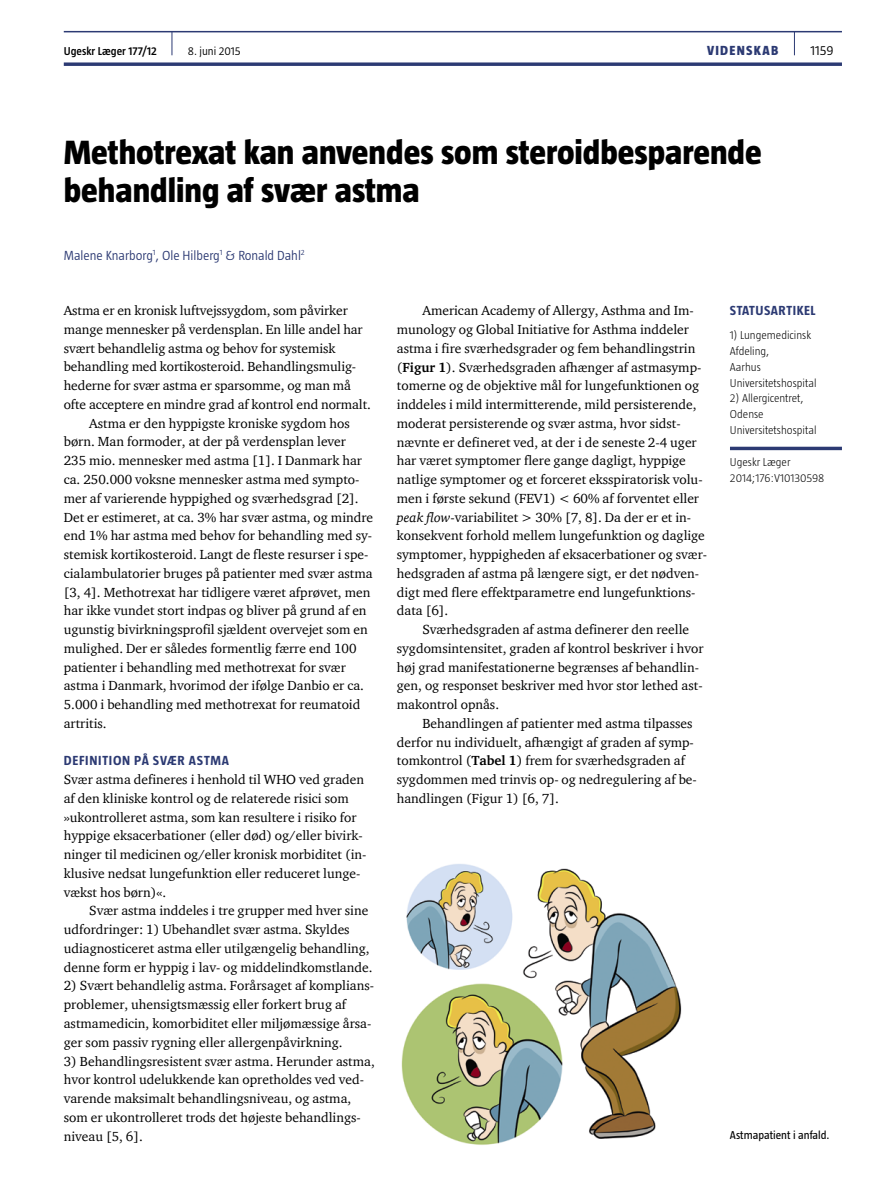
<style>
.page{position:relative;width:893px;height:1191px;background:#fff}
.page>*{position:absolute;margin:0;border:0;box-sizing:border-box;transform-origin:0 0}
.t1{font:800 34.5px/38.2px "Taz";color:#000}
.t2{font:13.5px/18.8px "ITC Charter Com";color:#000}
.t3{font:300 13.5px "Taz";color:#2c3a73}
.t4{font:700 13.5px "Taz";letter-spacing:.05em;color:#2c3a73}
.t5{font:800 13.5px "Taz";letter-spacing:.095em;color:#2c3a73}
.t6{font:300 13.5px "Taz";color:#000}
.t7{font:300 11.7px/15.8px "Taz";color:#000}
.t8{font:11.7px "Taz";color:#000}
.t9{font:600 11.7px "Taz";color:#000}
.t10{font:300 11.7px "Taz";color:#000}
.s1{font-weight:700}
.s2{font-style:italic}
</style>
<div class="page">
<hr style="left:64px;top:31px;width:778px;height:1px;background:#2c3a73">
<svg style="left:64px;top:62px;width:778px;height:4px;background:#485485"></svg>
<svg style="left:794px;top:32px;width:1px;height:23px"></svg>
<svg style="left:172px;top:32px;width:1px;height:23px"></svg>
<hr style="left:730px;top:447px;width:112px;height:3px;background:#2c3a73">
<img style="left:401px;top:864px;width:281px;height:281px">
<p class="t9" style="left:64px;top:45px;width:95px">Ugeskr Læger 177/12</p>
<p class="t10" style="left:188px;top:45px;width:54px">8. juni 2015</p>
<p class="t5" style="left:707px;top:43px;width:73px">VIDENSKAB</p>
<p class="t6" style="left:810px;top:43px;width:24px">1159</p>
<h1 class="t1" style="left:64px;top:133px;width:699px">Methotrexat kan anvendes som steroidbesparende behandling af svær astma</h1>
<p class="t3" style="left:64px;top:248px;width:243px">Malene Knarborg<sup>1</sup>, Ole Hilberg<sup>1</sup> &amp; Ronald Dahl<sup>2</sup></p>
<p class="t2" style="left:64px;top:301px;width:286px">Astma er en kronisk luftvejssygdom, som påvirker</p>
<p class="t2" style="left:64px;top:320px;width:300px">mange mennesker på verdensplan. En lille andel har</p>
<p class="t2" style="left:64px;top:338px;width:273px">svært behandlelig astma og behov for systemisk</p>
<p class="t2" style="left:64px;top:357px;width:294px">behandling med kortikosteroid. Behandlingsmulig-</p>
<p class="t2" style="left:64px;top:376px;width:289px">hederne for svær astma er sparsomme, og man må</p>
<p class="t2" style="left:64px;top:395px;width:309px">ofte acceptere en mindre grad af kontrol end normalt.</p>
<p class="t2" style="left:89px;top:413px;width:262px">Astma er den hyppigste kroniske sygdom hos</p>
<p class="t2" style="left:64px;top:432px;width:284px">børn. Man formoder, at der på verdensplan lever</p>
<p class="t2" style="left:64px;top:451px;width:300px">235 mio. mennesker med astma [1]. I Danmark har</p>
<p class="t2" style="left:64px;top:470px;width:297px">ca. 250.000 voksne mennesker astma med sympto-</p>
<p class="t2" style="left:64px;top:488px;width:296px">mer af varierende hyppighed og sværhedsgrad [2].</p>
<p class="t2" style="left:64px;top:507px;width:311px">Det er estimeret, at ca. 3% har svær astma, og mindre</p>
<p class="t2" style="left:64px;top:526px;width:310px">end 1% har astma med behov for behandling med sy-</p>
<p class="t2" style="left:64px;top:545px;width:306px">stemisk kortikosteroid. Langt de fleste resurser i spe-</p>
<p class="t2" style="left:64px;top:563px;width:310px">cialambulatorier bruges på patienter med svær astma</p>
<p class="t2" style="left:64px;top:582px;width:308px">[3, 4]. Methotrexat har tidligere været afprøvet, men</p>
<p class="t2" style="left:64px;top:601px;width:304px">har ikke vundet stort indpas og bliver på grund af en</p>
<p class="t2" style="left:64px;top:620px;width:305px">ugunstig bivirkningsprofil sjældent overvejet som en</p>
<p class="t2" style="left:64px;top:638px;width:294px">mulighed. Der er således formentlig færre end 100</p>
<p class="t2" style="left:64px;top:657px;width:284px">patienter i behandling med methotrexat for svær</p>
<p class="t2" style="left:64px;top:676px;width:302px">astma i Danmark, hvorimod der ifølge Danbio er ca.</p>
<p class="t2" style="left:64px;top:695px;width:298px">5.000 i behandling med methotrexat for reumatoid</p>
<p class="t2" style="left:64px;top:713px;width:44px">artritis.</p>
<p class="t4" style="left:64px;top:753px;width:167px">DEFINITION PÅ SVÆR ASTMA</p>
<p class="t2" style="left:64px;top:770px;width:304px">Svær astma defineres i henhold til WHO ved graden af den kliniske kontrol og de relaterede risici som »ukontrolleret astma, som kan resultere i risiko for hyppige eksacerbationer (eller død) og/eller bivirk&shy;ninger til medicinen og/eller kronisk morbiditet (in&shy;klusive nedsat lungefunktion eller reduceret lunge&shy;vækst hos børn)«.</p>
<p class="t2" style="left:64px;top:901px;width:310px;text-indent:26px">Svær astma inddeles i tre grupper med hver sine udfordringer: 1) Ubehandlet svær astma. Skyldes udiagnosticeret astma eller utilgængelig behandling, denne form er hyppig i lav- og middelindkomstlande.</p>
<p class="t2" style="left:64px;top:976px;width:312px">2) Svært behandlelig astma. Forårsaget af komplians&shy;problemer, uhensigtsmæssig eller forkert brug af astmamedicin, komorbiditet eller miljømæssige årsa&shy;ger som passiv rygning eller allergenpåvirkning.</p>
<p class="t2" style="left:64px;top:1051px;width:312px">3) Behandlingsresistent svær astma. Herunder astma, hvor kontrol udelukkende kan opretholdes ved ved&shy;varende maksimalt behandlingsniveau, og astma, som er ukontrolleret trods det højeste behandlings&shy;niveau [5, 6].</p>
<p class="t2" style="left:397px;top:301px;width:312px;text-indent:26px">American Academy of Allergy, Asthma and Im&shy;munology og Global Initiative for Asthma inddeler astma i fire sværhedsgrader og fem behandlingstrin (<span class="s1">Figur 1</span>). Sværhedsgraden afhænger af astmasymp&shy;tomerne og de objektive mål for lungefunktionen og inddeles i mild intermitterende, mild persisterende, moderat persisterende og svær astma, hvor sidst&shy;nævnte er defineret ved, at der i de seneste 2-4 uger har været symptomer flere gange dagligt, hyppige natlige symptomer og et forceret eksspiratorisk volu&shy;men i første sekund (FEV1) &lt; 60% af forventet eller <span class="s2">peak flow</span>-variabilitet &gt; 30% [7, 8]. Da der er et in&shy;konsekvent forhold mellem lungefunktion og daglige symptomer, hyppigheden af eksacerbationer og svær&shy;hedsgraden af astma på længere sigt, er det nødven&shy;digt med flere effektparametre end lungefunktions&shy;data [6].</p>
<p class="t2" style="left:397px;top:620px;width:308px;text-indent:26px">Sværhedsgraden af astma definerer den reelle sygdomsintensitet, graden af kontrol beskriver i hvor høj grad manifestationerne begrænses af behandlin&shy;gen, og responset beskriver med hvor stor lethed ast&shy;makontrol opnås.</p>
<p class="t2" style="left:397px;top:713px;width:301px;text-indent:26px">Behandlingen af patienter med astma tilpasses derfor nu individuelt, afhængigt af graden af symp&shy;tomkontrol (<span class="s1">Tabel 1</span>) frem for sværhedsgraden af sygdommen med trinvis op- og nedregulering af be&shy;handlingen (Figur 1) [6, 7].</p>
<p class="t4" style="left:730px;top:303px;width:8px">STAT</p>
<p class="t4" style="left:755px;top:303px;width:17px">USART</p>
<p class="t4" style="left:793px;top:303px;width:18px">IKEL</p>
<p class="t7" style="left:730px;top:327px;width:88px">1) Lungemedicinsk<br>Afdeling,<br>Aarhus<br>Universitetshospital</p>
<p class="t7" style="left:730px;top:390px;width:88px">2) Allergicentret,<br>Odense<br>Universitetshospital</p>
<p class="t7" style="left:730px;top:454px;width:96px">Ugeskr Læger<br>2014;176:V10130598</p>
<p class="t8" style="left:730px;top:1128px;width:101px">Astmapatient i anfald.</p>
</div>
